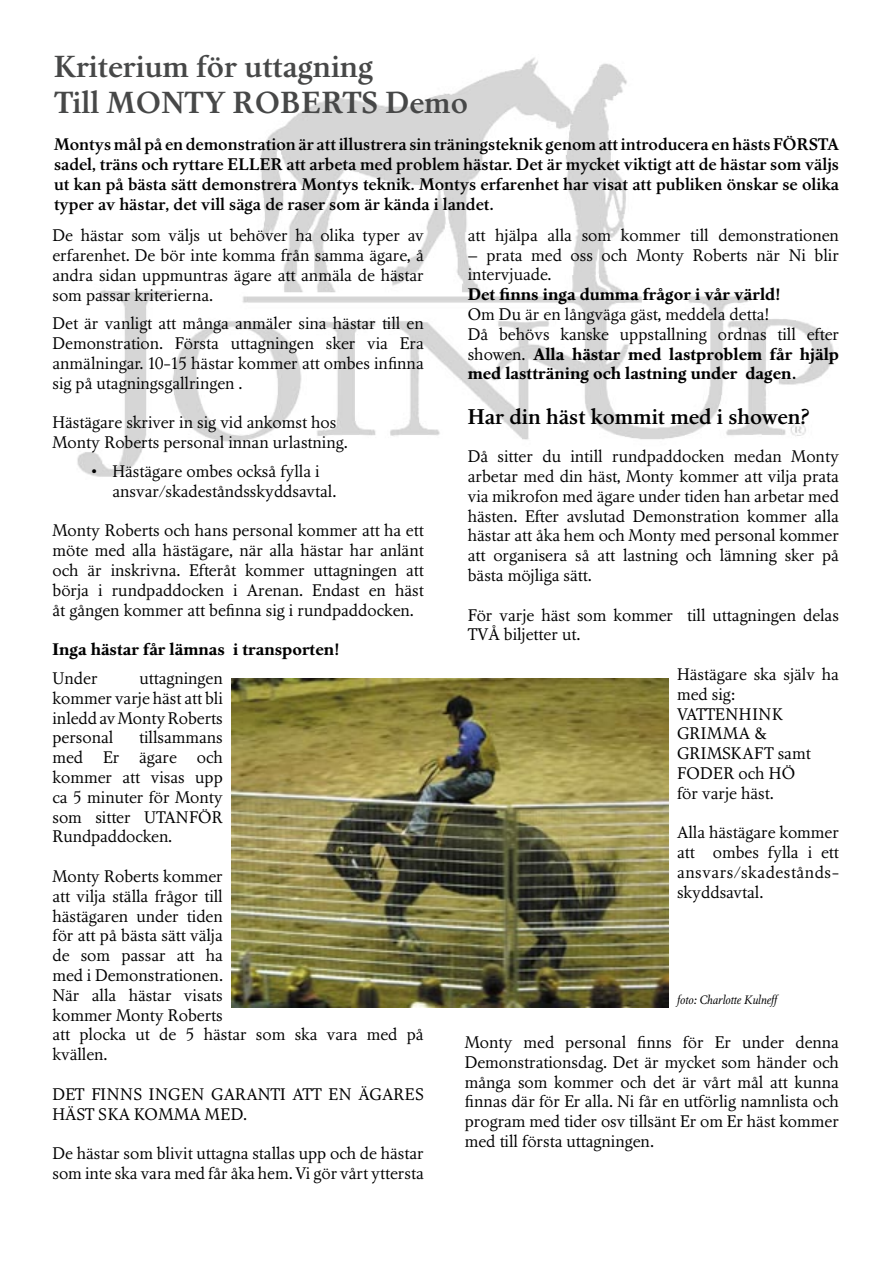
<style>
.page{position:relative;width:893px;height:1263px;background:#fff}
.page>*{position:absolute;margin:0;border:0;box-sizing:border-box;transform-origin:0 0}
.t1{font:500 30px/36px "Nordling BQ";color:#474848}
.t2{font:500 21px "Nordling BQ";color:#000}
.t3{font:16.5px/19.8px "Nordling BQ";color:#000;text-align:justify}
.t4{font:500 16.5px/19.8px "Nordling BQ";color:#000;text-align:justify}
.t5{font:700 16.5px "Nordling BQ";color:#000}
.t6{font:16.5px/19.8px "Nordling BQ";letter-spacing:.02em;color:#000}
.t7{font:italic 12px "Nordling BQ";color:#000}
.s1{font-weight:700}
</style>
<div class="page">
<img style="left:77px;top:57px;width:757px;height:420px">
<img style="left:231px;top:679px;width:438px;height:328px">
<h1 class="t1" style="left:54px;top:49px;width:415px">Kriterium för uttagning<br>Till MONTY ROBERTS Demo</h1>
<p class="t4" style="left:54px;top:135px;width:787px">Montys mål på en demonstration är att illustrera sin träningsteknik genom att introducera en hästs FÖRSTA sadel, träns och ryttare ELLER att arbeta med problem hästar. Det är mycket viktigt att de hästar som väljs ut kan på bästa sätt demonstrera Montys teknik. Montys erfarenhet har visat att publiken önskar se olika typer av hästar, det vill säga de raser som är kända i landet.</p>
<p class="t3" style="left:52px;top:226px;width:373px">De hästar som väljs ut behöver ha olika typer av erfarenhet. De bör inte komma från samma ägare, å andra sidan uppmuntras ägare att anmäla de hästar som passar kriterierna.</p>
<p class="t3" style="left:52px;top:314px;width:373px">Det är vanligt att många anmäler sina hästar till en Demonstration. Första uttagningen sker via Era anmälningar. 10-15 hästar kommer att ombes infinna sig på utagningsgallringen .</p>
<p class="t3" style="left:52px;top:413px;width:296px">Hästägare skriver in sig vid ankomst hos<br>Monty Roberts personal innan urlastning.</p>
<p class="t3" style="left:113px;top:462px;width:225px;text-indent:-21px">• Hästägare ombes också fylla i ansvar/skadeståndsskyddsavtal.</p>
<p class="t3" style="left:52px;top:521px;width:373px">Monty Roberts och hans personal kommer att ha ett möte med alla hästägare, när alla hästar har anlänt och är inskrivna. Efteråt kommer uttagningen att börja i rundpaddocken i Arenan. Endast en häst åt gången kommer att befinna sig i rundpaddocken.</p>
<p class="t5" style="left:52px;top:640px;width:288px">Inga hästar får lämnas i transporten!</p>
<p class="t3" style="left:52px;top:669px;width:47px">Under</p>
<p class="t3" style="left:468px;top:226px;width:373px">att hjälpa alla som kommer till demonstrationen</p>
<p class="t3" style="left:468px;top:246px;width:373px">– prata med oss och Monty Roberts när Ni blir intervjuade.</p>
<p class="t5" style="left:468px;top:285px;width:314px">Det finns inga dumma frågor i vår värld!</p>
<p class="t3" style="left:468px;top:305px;width:373px;text-align:left">Om Du är en långväga gäst, meddela detta!<br>Då behövs kanske uppstallning ordnas till efter showen. <span class="s1">Alla hästar med lastproblem får hjälp med lastträning och lastning under dagen.</span></p>
<p class="t2" style="left:468px;top:405px;width:344px">Har din häst kommit med i showen?</p>
<p class="t3" style="left:468px;top:447px;width:373px">Då sitter du intill rundpaddocken medan Monty arbetar med din häst, Monty kommer att vilja prata via mikrofon med ägare under tiden han arbetar med hästen. Efter avslutad Demonstration kommer alla hästar att åka hem och Monty med personal kommer att organisera så att lastning och lämning sker på bästa möjliga sätt.</p>
<p class="t3" style="left:468px;top:606px;width:373px">För varje häst som kommer till uttagningen delas<br>TVÅ biljetter ut.</p>
<p class="t3" style="left:677px;top:665px;width:163px;text-align:left">Hästägare ska själv ha med sig:<br>VATTENHINK<br>GRIMMA &amp;<br>GRIMSKAFT samt<br>FODER och HÖ<br>för varje häst.</p>
<p class="t3" style="left:677px;top:823px;width:163px">Alla hästägare kommer att ombes fylla i ett ansvars/skadestånds&shy;skyddsavtal.</p>
<p class="t3" style="left:52px;top:669px;width:172px;text-indent:87px">uttagningen kommer varje häst att bli inledd av Monty Roberts personal</p>
<p class="t3" style="left:52px;top:728px;width:172px;text-indent:87px">tillsammans med Er ägare och kommer att visas upp ca 5 minuter för Monty som sitter UTANFÖR Rundpaddocken.</p>
<p class="t3" style="left:52px;top:867px;width:373px;text-align:left">Monty Roberts kommer<br>att vilja ställa frågor till<br>hästägaren under tiden<br>för att på bästa sätt välja<br>de som passar att ha<br>med i Demonstrationen.<br>När alla hästar visats<br>kommer Monty Roberts<br>att plocka ut de 5 hästar som ska vara med på kvällen.</p>
<p class="t6" style="left:52px;top:1085px;width:373px">DET FINNS INGEN GARANTI ATT EN ÄGARES<br>HÄST SKA KOMMA MED.</p>
<p class="t3" style="left:52px;top:1144px;width:373px">De hästar som blivit uttagna stallas upp och de hästar som inte ska vara med får åka hem. Vi gör vårt yttersta</p>
<p class="t7" style="left:677px;top:993px;width:102px">foto: Charlotte Kulneff</p>
<p class="t3" style="left:465px;top:1033px;width:376px">Monty med personal finns för Er under denna Demonstrationsdag. Det är mycket som händer och många som kommer och det är vårt mål att kunna finnas där för Er alla. Ni får en utförlig namnlista och program med tider osv tillsänt Er om Er häst kommer med till första uttagningen.</p>
</div>
